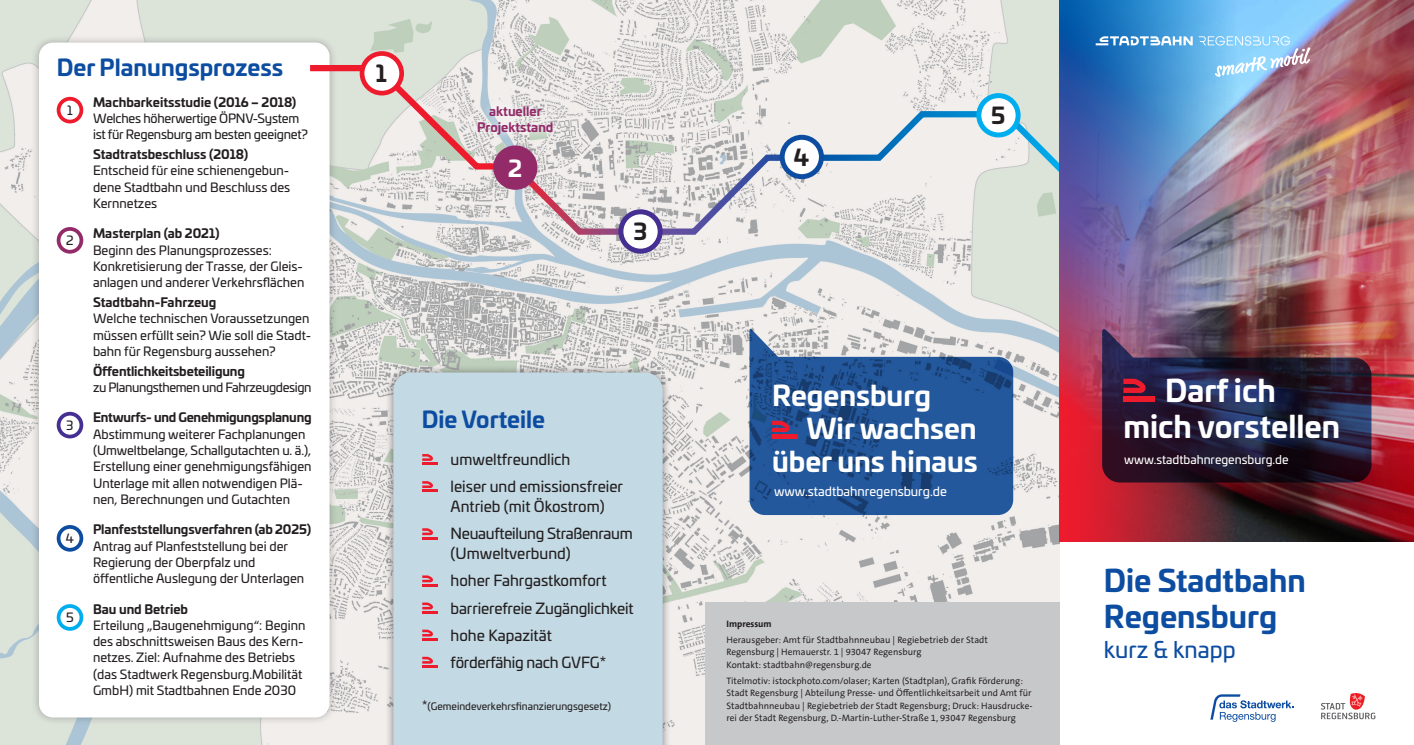
<style>
.page{position:relative;width:1414px;height:745px;background:#fff}
.page>*{position:absolute;margin:0;border:0;box-sizing:border-box;transform-origin:0 0}
.t1{font:700 30px/36px "Univia Pro";color:#0d4da1}
.t2{font:700 30px/36px "Univia Pro";color:#fff}
.t3{font:700 27.5px "Univia Pro";color:#fff}
.t4{font:700 22.5px "Univia Pro";color:#0d4da1}
.t5{font:22.5px "Univia Pro";color:#0d4da1}
.t6{font:700 22.5px "Univia Pro";color:#231f20}
.t7{font:700 22.5px "Univia Pro";color:#fff}
.t8{font:15px/27.1px "Univia Pro";color:#231f20}
.t9{font:15px/27.1px "Univia Pro";letter-spacing:-.02em;color:#231f20}
.t10{font:12.5px/16.2px "Univia Pro";color:#231f20}
.t11{font:700 12.5px "Univia Pro";letter-spacing:-.01em;color:#231f20}
.t12{font:12.5px/16.2px "Univia Pro";letter-spacing:-.02em;color:#231f20}
.t13{font:12.5px "Univia Pro";letter-spacing:-.03em;color:#231f20}
.t14{font:12.5px "Univia Pro";color:#fff}
.t15{font:700 12.5px/16.2px "Univia Pro";color:#932b69;text-align:center}
.t16{font:11.88px "Univia Pro";color:#fff}
.t17{font:10px "Univia Pro";color:#231f20}
.t18{font:9.38px/12.5px "The Sans Office LF";color:#231f20}
.t19{font:700 9.38px "The Sans Office LF";color:#231f20}
.s1{font-size:12.5px}
</style>
<div class="page">
<img style="left:0;top:0;width:1059px;height:744px">
<div style="left:705px;top:602px;width:354px;height:142px;background:#c7c8ca"></div>
<svg style="left:749px;top:328px;width:264px;height:186px;background:#426aa0"></svg>
<div style="left:385px;top:364px;width:286px;height:380px;background:#231f20;opacity:.5"></div>
<div style="left:393px;top:372px;width:270px;height:372px;background:#c3d9e3"></div>
<svg style="left:422px;top:453px;width:16px;height:11px"></svg>
<hr style="left:422px;top:489px;width:16px;height:3px;background:#ee1b2d">
<svg style="left:422px;top:481px;width:11px;height:6px"></svg>
<hr style="left:422px;top:536px;width:16px;height:3px;background:#ee1b2d">
<svg style="left:422px;top:528px;width:11px;height:7px"></svg>
<hr style="left:422px;top:583px;width:16px;height:3px;background:#ee1b2d">
<svg style="left:422px;top:575px;width:11px;height:7px"></svg>
<hr style="left:422px;top:610px;width:16px;height:3px;background:#ee1b2d">
<svg style="left:422px;top:602px;width:11px;height:7px"></svg>
<hr style="left:422px;top:637px;width:16px;height:3px;background:#ee1b2d">
<svg style="left:422px;top:629px;width:11px;height:7px"></svg>
<hr style="left:422px;top:664px;width:16px;height:3px;background:#ee1b2d">
<svg style="left:422px;top:656px;width:11px;height:7px"></svg>
<div style="left:31px;top:34px;width:307px;height:691px;background:#231f20;opacity:.3"></div>
<div style="left:39px;top:43px;width:291px;height:674px;background:#fff;border-radius:14px"></div>
<div style="left:57px;top:97px;width:26px;height:26px;border:4px solid #ee1b2d;border-radius:50%"></div>
<div style="left:57px;top:227px;width:26px;height:26px;border:4px solid #932b69;border-radius:50%"></div>
<div style="left:57px;top:411px;width:26px;height:27px;border:4px solid #452f92;border-radius:50%"></div>
<div style="left:57px;top:524px;width:26px;height:27px;border:4px solid #0d4da1;border-radius:50%"></div>
<div style="left:57px;top:603px;width:26px;height:27px;border:4px solid #00aeef;border-radius:50%"></div>
<svg style="left:310px;top:62px;width:749px;height:176px;background:#dddcdb"></svg>
<div style="left:362px;top:53px;width:40px;height:40px;background:#fff;border-radius:50%"></div>
<div style="left:360px;top:51px;width:44px;height:44px;border:5px solid #ee1b2d;border-radius:50%"></div>
<div style="left:496px;top:148px;width:39px;height:39px;background:#932b69;border-radius:50%"></div>
<div style="left:493px;top:145px;width:44px;height:45px;border:5px solid #932b69;border-radius:50%"></div>
<div style="left:621px;top:212px;width:39px;height:39px;background:#fff;border-radius:50%"></div>
<div style="left:618px;top:209px;width:45px;height:44px;border:5px solid #452f92;border-radius:50%"></div>
<div style="left:782px;top:137px;width:39px;height:39px;background:#fff;border-radius:50%"></div>
<div style="left:780px;top:135px;width:44px;height:44px;border:5px solid #0d4da1;border-radius:50%"></div>
<div style="left:979px;top:96px;width:39px;height:39px;background:#fff;border-radius:50%"></div>
<div style="left:976px;top:93px;width:44px;height:44px;border:5px solid #00aeef;border-radius:50%"></div>
<div style="left:470px;top:98px;width:91px;height:44px;background:#fff;opacity:.9"></div>
<svg style="left:1321px;top:693px;width:54px;height:25px"></svg>
<svg style="left:1210px;top:694px;width:84px;height:27px"></svg>
<img style="left:1059px;top:0;width:355px;height:540px">
<svg style="left:1096px;top:36px;width:214px;height:41px;background:#73addc"></svg>
<img style="left:1102px;top:328px;width:269px;height:154px">
<h3 class="t4" style="left:57px;top:49px;width:228px">Der Planungsprozess</h3>
<p class="t11" style="left:93px;top:92px;width:205px">Machbarkeitsstudie (2016 – 2018)</p>
<p class="t12" style="left:93px;top:110px;width:216px">Welches höherwertige ÖPNV-System ist für Regensburg am besten geeignet?</p>
<p class="t11" style="left:93px;top:144px;width:157px">Stadtratsbeschluss (2018)</p>
<p class="t10" style="left:93px;top:162px;width:199px;text-align:justify">Entscheid für eine schienengebun&shy;dene Stadtbahn und Beschluss des Kernnetzes</p>
<p class="t11" style="left:93px;top:223px;width:128px">Masterplan (ab 2021)</p>
<p class="t10" style="left:93px;top:241px;width:213px">Beginn des Planungsprozesses:<br>Konkretisierung der Trasse, der Gleis&shy;anlagen und anderer Verkehrsflächen</p>
<p class="t11" style="left:93px;top:292px;width:125px">Stadtbahn-Fahrzeug</p>
<p class="t10" style="left:93px;top:310px;width:220px">Welche technischen Voraussetzungen müssen erfüllt sein? Wie soll die Stadt&shy;bahn für Regensburg aussehen?</p>
<p class="t11" style="left:93px;top:361px;width:153px">Öffentlichkeitsbeteiligung</p>
<p class="t13" style="left:93px;top:378px;width:220px">zu Planungsthemen und Fahrzeugdesign</p>
<p class="t11" style="left:93px;top:407px;width:220px">Entwurfs- und Genehmigungsplanung</p>
<p class="t10" style="left:93px;top:425px;width:220px">Abstimmung weiterer Fachplanungen (Umweltbelange, Schallgutachten u. ä.), Erstellung einer genehmigungsfähigen Unterlage mit allen notwendigen Plä&shy;nen, Berechnungen und Gutachten</p>
<p class="t11" style="left:93px;top:519px;width:220px">Planfeststellungsverfahren (ab 2025)</p>
<p class="t10" style="left:93px;top:536px;width:213px">Antrag auf Planfeststellung bei der<br>Regierung der Oberpfalz und öffentliche Auslegung der Unterlagen</p>
<p class="t11" style="left:93px;top:598px;width:97px">Bau und Betrieb</p>
<p class="t10" style="left:93px;top:616px;width:214px">Erteilung „Baugenehmigung“: Beginn des abschnittsweisen Baus des Kern&shy;netzes. Ziel: Aufnahme des Betriebs (das Stadtwerk Regensburg.Mobilität GmbH) mit Stadtbahnen Ende 2030</p>
<p class="t10" style="left:67px;top:102px;width:7px">1</p>
<p class="t10" style="left:66px;top:232px;width:9px">2</p>
<p class="t10" style="left:66px;top:416px;width:9px">3</p>
<p class="t10" style="left:66px;top:529px;width:10px">4</p>
<p class="t10" style="left:66px;top:608px;width:9px">5</p>
<h3 class="t6" style="left:376px;top:56px;width:12px">1</h3>
<p class="t15" style="left:477px;top:102px;width:78px">aktueller<br>Projektstand</p>
<h3 class="t7" style="left:508px;top:150px;width:15px">2</h3>
<h3 class="t6" style="left:633px;top:214px;width:15px">3</h3>
<h3 class="t4" style="left:422px;top:401px;width:125px">Die Vorteile</h3>
<p class="t8" style="left:451px;top:445px;width:174px">umweltfreundlich<br>leiser und emissionsfreier</p>
<p class="t9" style="left:451px;top:492px;width:184px">Antrieb (mit Ökostrom)<br>Neuaufteilung Straßenraum</p>
<p class="t8" style="left:451px;top:539px;width:185px">(Umweltverbund)<br>hoher Fahrgastkomfort barrierefreie Zugänglichkeit hohe Kapazität<br>förderfähig nach GVFG*</p>
<p class="t17" style="left:422px;top:698px;width:190px"><span class="s1">*</span>(Gemeindeverkehrsfinanzierungsgesetz)</p>
<h3 class="t6" style="left:794px;top:139px;width:17px">4</h3>
<h3 class="t6" style="left:991px;top:98px;width:16px">5</h3>
<h2 class="t3" style="left:772px;top:373px;width:160px">Regensburg</h2>
<h2 class="t3" style="left:806px;top:406px;width:172px">Wir wachsen</h2>
<h2 class="t3" style="left:772px;top:439px;width:207px">über uns hinaus</h2>
<p class="t14" style="left:774px;top:481px;width:174px">www.stadtbahnregensburg.de</p>
<p class="t19" style="left:726px;top:617px;width:47px">Impressum</p>
<p class="t18" style="left:726px;top:632px;width:263px">Herausgeber: Amt für Stadtbahnneubau | Regiebetrieb der Stadt<br>Regensburg | Hemauerstr. 1 | 93047 Regensburg<br>Kontakt: stadtbahn@regensburg.de</p>
<p class="t18" style="left:726px;top:674px;width:307px">Titelmotiv: istockphoto.com/olaser; Karten (Stadtplan), Grafik Förderung:<br>Stadt Regensburg | Abteilung Presse- und Öffentlichkeitsarbeit und Amt für Stadtbahnneubau | Regiebetrieb der Stadt Regensburg; Druck: Hausdrucke&shy;rei der Stadt Regensburg, D.-Martin-Luther-Straße 1, 93047 Regensburg</p>
<h1 class="t2" style="left:1123px;top:370px;width:218px;text-indent:42px">Darf ich mich vorstellen</h1>
<p class="t16" style="left:1124px;top:451px;width:166px">www.stadtbahnregensburg.de</p>
<h1 class="t1" style="left:1104px;top:560px;width:203px">Die Stadtbahn<br>Regensburg</h1>
<h3 class="t5" style="left:1104px;top:632px;width:133px">kurz &amp; knapp</h3>
</div>
